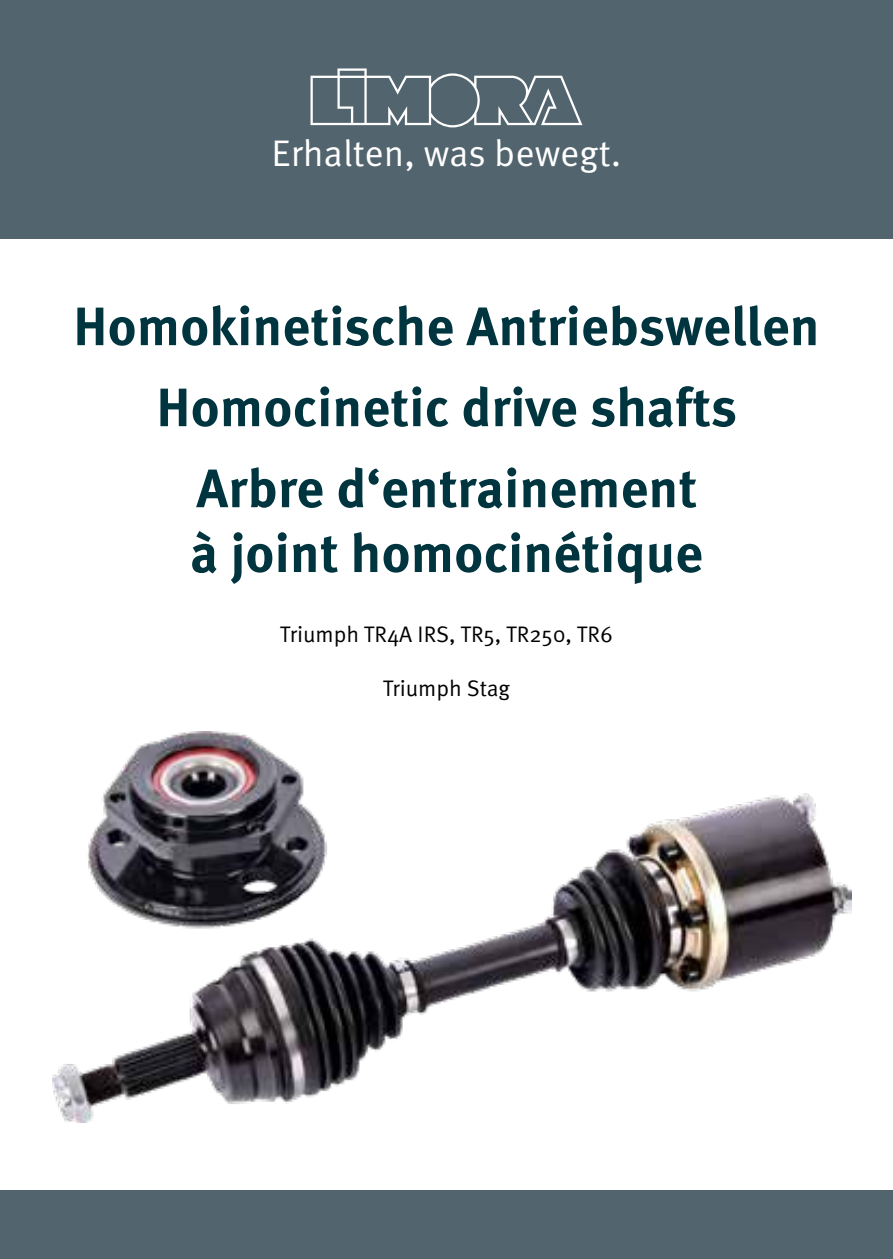
<style>
.page{position:relative;width:893px;height:1259px;background:#fff}
.page>*{position:absolute;margin:0;border:0;box-sizing:border-box;transform-origin:0 0}
.t1{font:700 54px/81px "Meta Pro";color:#00353f;text-align:center}
.t2{font:36.9px "Meta Pro Norm";color:#fff}
.t3{font:22.5px "Meta Pro Norm";color:#000}
</style>
<div class="page">
<img style="left:53px;top:732px;width:798px;height:390px">
<div style="left:0;top:0;width:893px;height:238px;background:#52646d"></div>
<div style="left:0;top:1191px;width:893px;height:68px;background:#52646d"></div>
<svg style="left:310px;top:68px;width:272px;height:59px"></svg>
<p class="t2" style="left:272px;top:125px;width:351px">Erhalten, was bewegt.</p>
<p class="t1" style="left:73px;top:282px;width:748px">Homokinetische Antriebswellen<br>Homocinetic drive shafts<br>Arbre d‘entrainement</p>
<p class="t1" style="left:190px;top:509px;width:514px">à joint homocinétique</p>
<p class="t3" style="left:280px;top:617px;width:335px">Triumph TR4A IRS, TR5, TR250, TR6</p>
<p class="t3" style="left:383px;top:671px;width:129px">Triumph Stag</p>
</div>
